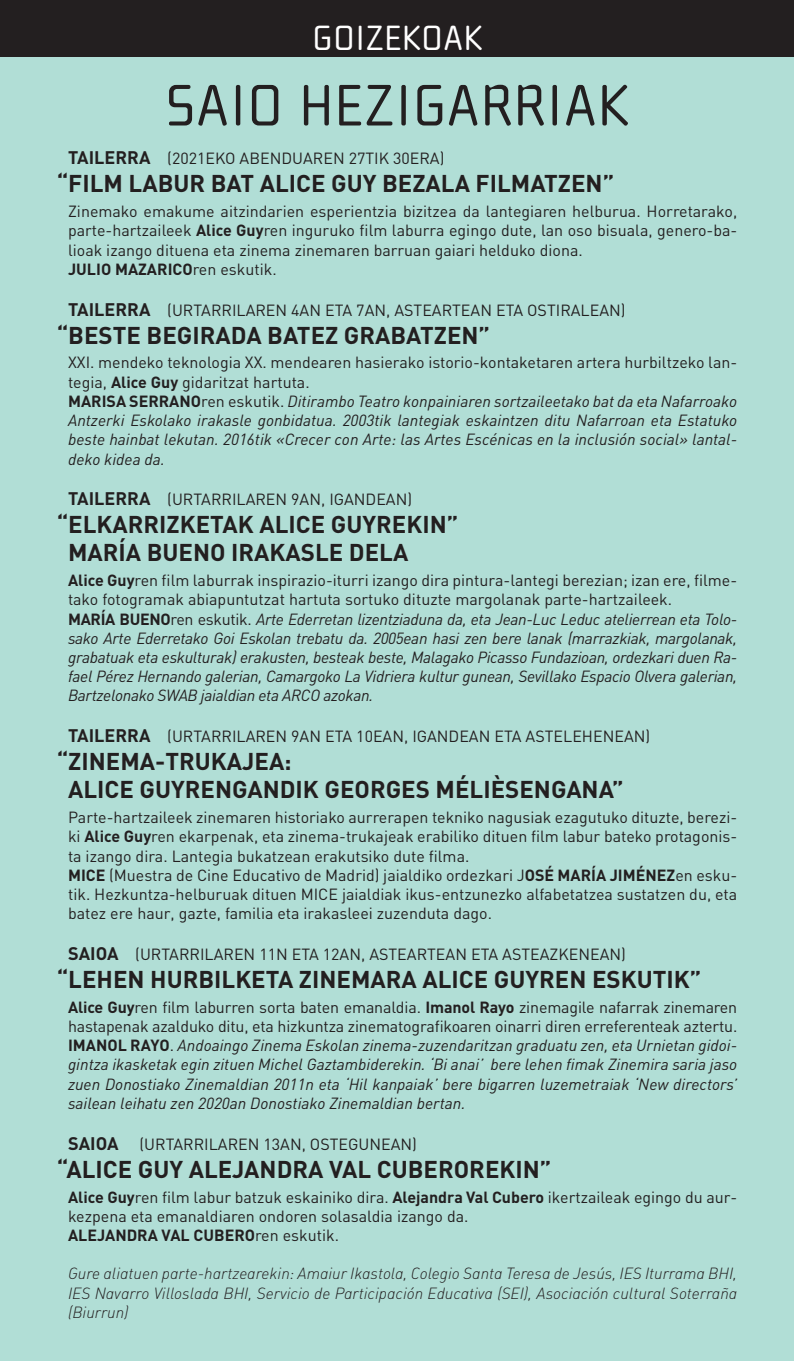
<style>
.page{position:relative;width:794px;height:1361px;background:#b1ded6}
.page>*{position:absolute;margin:0;border:0;box-sizing:border-box;transform-origin:0 0}
.titulo_folleto_2{font:60px "Cholla Wide";letter-spacing:.02em;color:#231f20}
.t1{font:36px "Cholla Wide";letter-spacing:.02em;color:#fff}
.NOMBRE{font:700 24px/28px "DIN";color:#231f20}
.TXT_FOLLETO{font:16px/19.2px "DIN";color:#231f20}
.TXT_FOLLETO-2{font:italic 16px/19.2px "DIN";color:#231f20;text-align:justify}
.DIA{font:16px "DIN";color:#231f20}
.TXT_FOLLETO-3{font:16px/19.2px "DIN Light Italic Alt";color:#231f20;text-align:justify}
.TXT_FOLLETO-4{font:700 16px "DIN";color:#231f20}
.s1{font-weight:700;font-size:18px}
.s2{font-weight:700}
.s3{font-weight:400}
.s4{font-weight:700;font-style:normal}
.s5{font-style:normal}
</style>
<div class="page">
<div style="left:0;top:0;width:794px;height:57px;background:#231f20"></div>
<p class="t1" style="left:312px;top:18px;width:171px">GOIZEKOAK</p>
<p class="titulo_folleto_2" style="left:165px;top:73px;width:464px">SAIO HEZIGARRIAK</p>
<p class="DIA" style="left:68px;top:148px;width:378px"><span class="s1">TAILERRA</span> (2021EKO ABENDUAREN 27TIK 30ERA)</p>
<p class="NOMBRE" style="left:57px;top:169px;width:559px">“FILM LABUR BAT ALICE GUY BEZALA FILMATZEN”</p>
<p class="TXT_FOLLETO" style="left:68px;top:201px;width:670px;text-align:justify">Zinemako emakume aitzindarien esperientzia bizitzea da lantegiaren helburua. Horretarako, parte-hartzaileek <span class="s2">Alice Guy</span>ren inguruko film laburra egingo dute, lan oso bisuala, genero-ba&shy;lioak izango dituena eta zinema zinemaren barruan gaiari helduko diona.</p>
<p class="TXT_FOLLETO-4" style="left:68px;top:258px;width:210px">JULIO MAZARICO<span class="s3">ren eskutik.</span></p>
<p class="DIA" style="left:68px;top:300px;width:559px"><span class="s1">TAILERRA</span> (URTARRILAREN 4AN ETA 7AN, ASTEARTEAN ETA OSTIRALEAN)</p>
<p class="NOMBRE" style="left:57px;top:320px;width:435px">“BESTE BEGIRADA BATEZ GRABATZEN”</p>
<p class="TXT_FOLLETO" style="left:68px;top:353px;width:670px">XXI. mendeko teknologia XX. mendearen hasierako istorio-kontaketaren artera hurbiltzeko lan&shy;tegia, <span class="s2">Alice Guy</span> gidaritzat hartuta.</p>
<p class="TXT_FOLLETO-2" style="left:68px;top:391px;width:671px"><span class="s4">MARISA SERRANO</span><span class="s5">ren eskutik.</span> Ditirambo Teatro konpainiaren sortzaileetako bat da eta Nafarroako Antzerki Eskolako irakasle gonbidatua. 2003tik lantegiak eskaintzen ditu Nafarroan eta Estatuko beste hainbat lekutan. 2016tik «Crecer con Arte: las Artes Escénicas en la inclusión social» lantal&shy;deko kidea da.</p>
<p class="DIA" style="left:68px;top:489px;width:346px"><span class="s1">TAILERRA</span> (URTARRILAREN 9AN, IGANDEAN)</p>
<p class="NOMBRE" style="left:68px;top:509px;width:392px;text-indent:-11px">“ELKARRIZKETAK ALICE GUYREKIN”<br>MARÍA BUENO IRAKASLE DELA</p>
<p class="TXT_FOLLETO" style="left:68px;top:570px;width:670px"><span class="s2">Alice Guy</span>ren film laburrak inspirazio-iturri izango dira pintura-lantegi berezian; izan ere, filme&shy;tako fotogramak abiapuntutzat hartuta sortuko dituzte margolanak parte-hartzaileek.</p>
<p class="TXT_FOLLETO-2" style="left:68px;top:609px;width:670px"><span class="s4">MARÍA BUENO</span><span class="s5">ren eskutik.</span> Arte Ederretan lizentziaduna da, eta Jean-Luc Leduc atelierrean eta Tolo&shy;sako Arte Ederretako Goi Eskolan trebatu da. 2005ean hasi zen bere lanak (marrazkiak, margolanak, grabatuak eta eskulturak) erakusten, besteak beste, Malagako Picasso Fundazioan, ordezkari duen Ra&shy;fael Pérez Hernando galerian, Camargoko La Vidriera kultur gunean, Sevillako Espacio Olvera galerian, Bartzelonako SWAB jaialdian eta ARCO azokan.</p>
<p class="DIA" style="left:68px;top:726px;width:584px"><span class="s1">TAILERRA</span> (URTARRILAREN 9AN ETA 10EAN, IGANDEAN ETA ASTELEHENEAN)</p>
<p class="NOMBRE" style="left:68px;top:746px;width:557px;text-indent:-11px">“ZINEMA-TRUKAJEA:<br>ALICE GUYRENGANDIK GEORGES MÉLIÈSENGANA”</p>
<p class="TXT_FOLLETO" style="left:68px;top:807px;width:670px;text-align:justify">Parte-hartzaileek zinemaren historiako aurrerapen tekniko nagusiak ezagutuko dituzte, berezi&shy;ki <span class="s2">Alice Guy</span>ren ekarpenak, eta zinema-trukajeak erabiliko dituen film labur bateko protagonis&shy;ta izango dira. Lantegia bukatzean erakutsiko dute filma.</p>
<p class="TXT_FOLLETO" style="left:68px;top:865px;width:670px;text-align:justify"><span class="s2">MICE</span> (Muestra de Cine Educativo de Madrid) jaialdiko ordezkari J<span class="s2">OSÉ MARÍA JIMÉNEZ</span>en esku&shy;tik. Hezkuntza-helburuak dituen MICE jaialdiak ikus-entzunezko alfabetatzea sustatzen du, eta batez ere haur, gazte, familia eta irakasleei zuzenduta dago.</p>
<p class="DIA" style="left:68px;top:944px;width:559px"><span class="s1">SAIOA</span> (URTARRILAREN 11N ETA 12AN, ASTEARTEAN ETA ASTEAZKENEAN)</p>
<p class="NOMBRE" style="left:57px;top:964px;width:646px">“LEHEN HURBILKETA ZINEMARA ALICE GUYREN ESKUTIK”</p>
<p class="TXT_FOLLETO" style="left:68px;top:997px;width:671px"><span class="s2">Alice Guy</span>ren film laburren sorta baten emanaldia. <span class="s2">Imanol Rayo</span> zinemagile nafarrak zinemaren hastapenak azalduko ditu, eta hizkuntza zinematografikoaren oinarri diren erreferenteak aztertu.</p>
<p class="TXT_FOLLETO-2" style="left:68px;top:1035px;width:670px"><span class="s4">IMANOL RAYO</span><span class="s5">.</span> Andoaingo Zinema Eskolan zinema-zuzendaritzan graduatu zen, eta Urnietan gidoi&shy;gintza ikasketak egin zituen Michel Gaztambiderekin. ‘Bi anai’ bere lehen fimak Zinemira saria jaso zuen Donostiako Zinemaldian 2011n eta ‘Hil kanpaiak’ bere bigarren luzemetraiak ‘New directors’ sailean leihatu zen 2020an Donostiako Zinemaldian bertan.</p>
<p class="DIA" style="left:68px;top:1134px;width:350px"><span class="s1">SAIOA</span> (URTARRILAREN 13AN, OSTEGUNEAN)</p>
<p class="NOMBRE" style="left:57px;top:1154px;width:496px">“ALICE GUY ALEJANDRA VAL CUBEROREKIN”</p>
<p class="TXT_FOLLETO" style="left:68px;top:1187px;width:670px"><span class="s2">Alice Guy</span>ren film labur batzuk eskainiko dira. <span class="s2">Alejandra Val Cubero</span> ikertzaileak egingo du aur&shy;kezpena eta emanaldiaren ondoren solasaldia izango da.</p>
<p class="TXT_FOLLETO-4" style="left:68px;top:1224px;width:272px">ALEJANDRA VAL CUBERO<span class="s3">ren eskutik.</span></p>
<p class="TXT_FOLLETO-3" style="left:68px;top:1264px;width:670px">Gure aliatuen parte-hartzearekin: Amaiur Ikastola, Colegio Santa Teresa de Jesús, IES Iturrama BHI, IES Navarro Villoslada BHI, Servicio de Participación Educativa (SEI), Asociación cultural Soterraña (Biurrun)</p>
</div>
